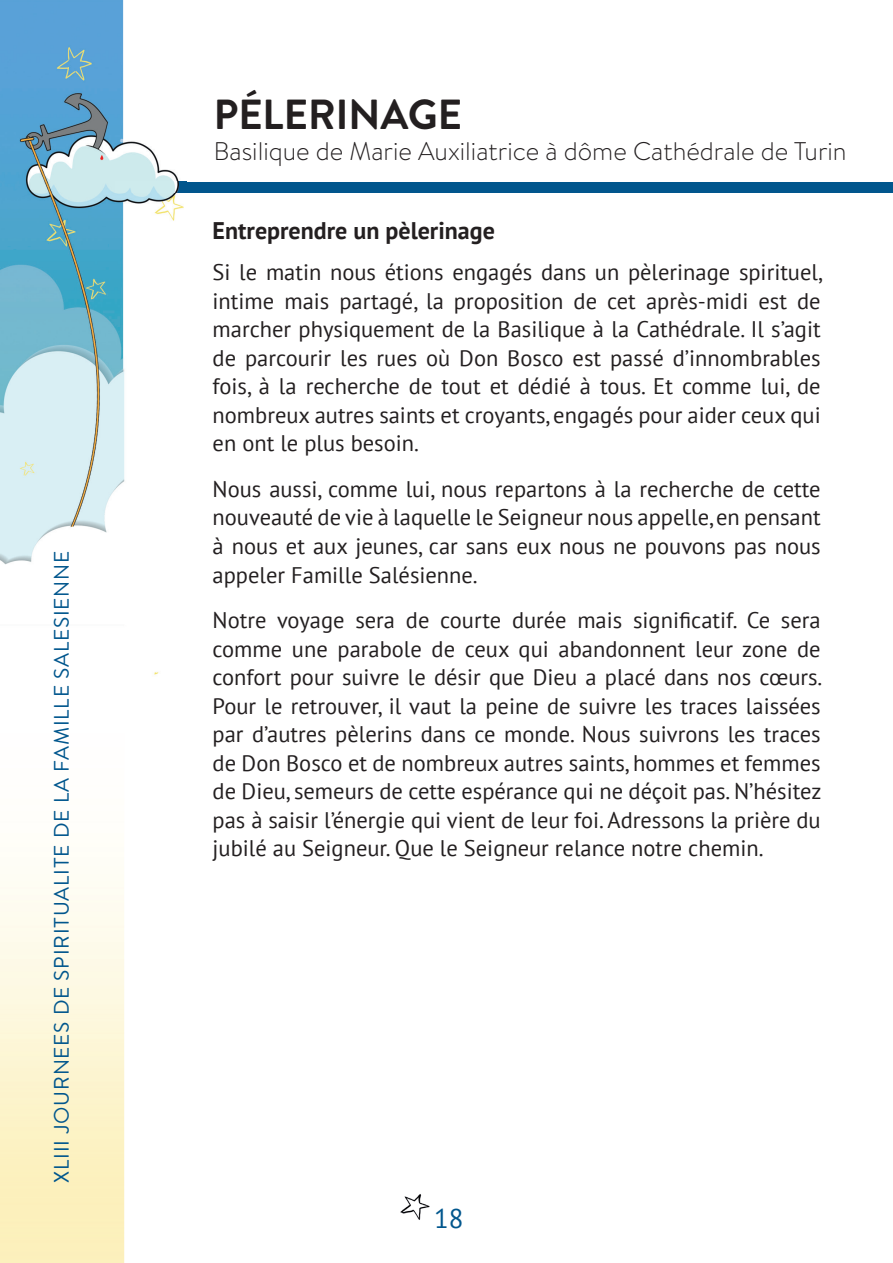
<style>
.page{position:relative;width:893px;height:1263px;background:#fff}
.page>*{position:absolute;margin:0;border:0;box-sizing:border-box;transform-origin:0 0}
.t1{font:700 42px "Brandon Text";color:#231f20}
.t2{font:27px "PT Sans";color:#01568d}
.t3{font:300 25.5px "Brandon Text";color:#231f20}
.t4{font:700 24px "PT Sans";color:#231f20}
.t5{font:22.5px/28.5px "PT Sans";color:#231f20;text-align:justify}
.t6{font:21px "Brandon Text";letter-spacing:.04em;color:#01568d}
</style>
<div class="page">
<img style="left:400px;top:1194px;width:30px;height:26px">
<div style="left:116px;top:182px;width:776px;height:10px;background:#01568d"></div>
<img style="left:0;top:0;width:186px;height:1263px">
<img style="left:116px;top:182px;width:70px;height:10px">
<p class="t6" style="left:47px;top:1183px;width:633px;rotate:-90deg">XLIII JOURNEES DE SPIRITUALITE DE LA FAMILLE SALESIENNE</p>
<h1 class="t1" style="left:214px;top:85px;width:250px">PÉLERINAGE</h1>
<p class="t3" style="left:214px;top:133px;width:635px">Basilique de Marie Auxiliatrice à dôme Cathédrale de Turin</p>
<p class="t4" style="left:213px;top:215px;width:284px">Entreprendre un pèlerinage</p>
<p class="t5" style="left:213px;top:258px;width:611px">Si le matin nous étions engagés dans un pèlerinage spirituel, intime mais partagé, la proposition de cet après-midi est de marcher physiquement de la Basilique à la Cathédrale. Il s’agit de parcourir les rues où Don Bosco est passé d’innombrables fois, à la recherche de tout et dédié à tous. Et comme lui, de nombreux autres saints et croyants, engagés pour aider ceux qui en ont le plus besoin.</p>
<p class="t5" style="left:213px;top:474px;width:610px">Nous aussi, comme lui, nous repartons à la recherche de cette nouveauté de vie à laquelle le Seigneur nous appelle, en pensant à nous et aux jeunes, car sans eux nous ne pouvons pas nous appeler Famille Salésienne.</p>
<p class="t5" style="left:213px;top:605px;width:611px">Notre voyage sera de courte durée mais significatif. Ce sera comme une parabole de ceux qui abandonnent leur zone de confort pour suivre le désir que Dieu a placé dans nos cœurs.<br>Pour le retrouver, il vaut la peine de suivre les traces laissées par d’autres pèlerins dans ce monde. Nous suivrons les traces de Don Bosco et de nombreux autres saints, hommes et femmes de Dieu, semeurs de cette espérance qui ne déçoit pas. N’hésitez pas à saisir l’énergie qui vient de leur foi. Adressons la prière du jubilé au Seigneur. Que le Seigneur relance notre chemin.</p>
<p class="t2" style="left:434px;top:1201px;width:31px">18</p>
</div>
